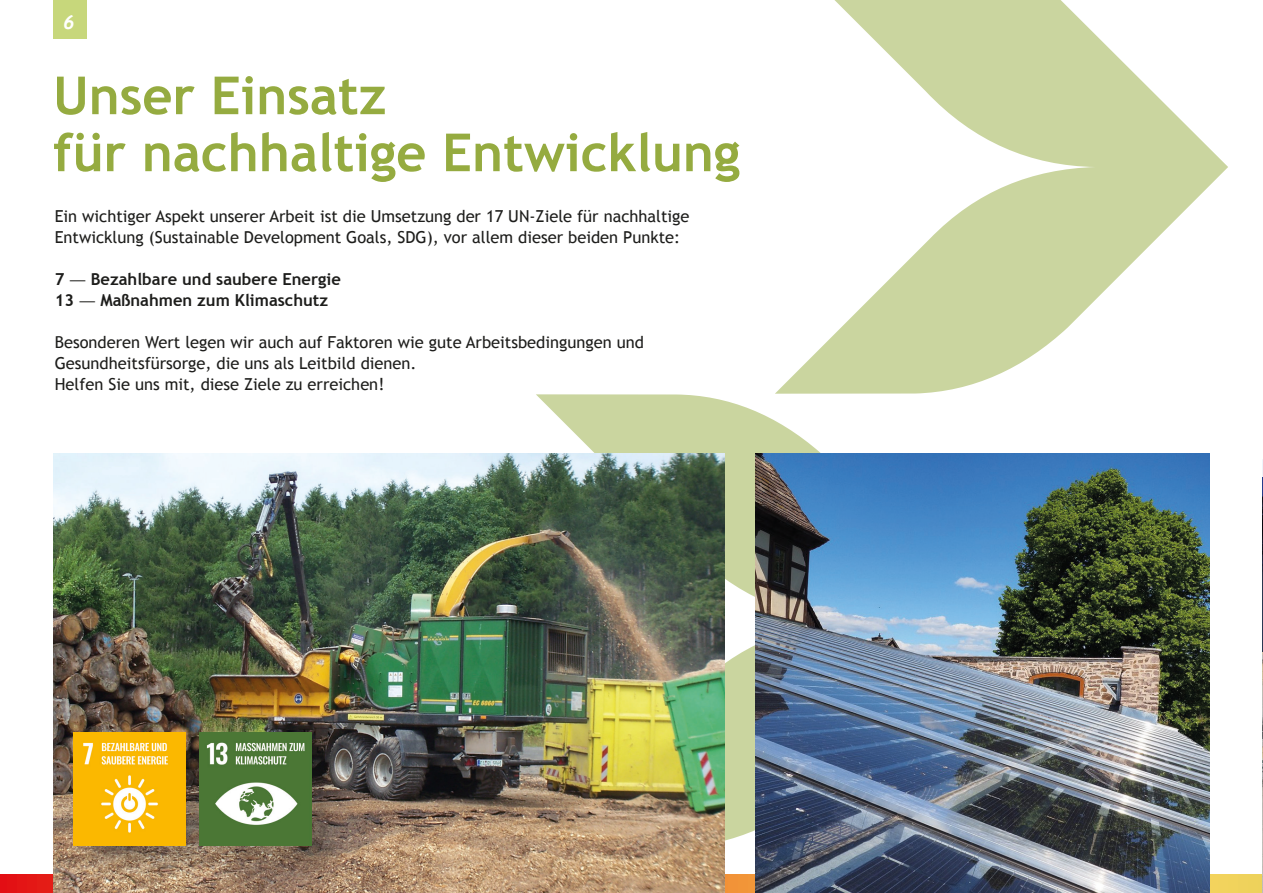
<style>
.page{position:relative;width:1263px;height:893px;background:#fff}
.page>*{position:absolute;margin:0;border:0;box-sizing:border-box;transform-origin:0 0}
.t1{font:700 52.5px/57px "Trebuchet MS";color:#95ab40}
.t2{font:italic 700 19.5px "Trebuchet";color:#fff}
.t3{font:16.5px/21px "Trebuchet MS";color:#1d1d1b}
.t4{font:700 16.5px "Trebuchet MS";color:#1d1d1b}
.s1{font-family:"Myriad Pro";font-weight:400}
</style>
<div class="page">
<svg style="left:0;top:875px;width:1262px;height:18px;background:#e87a39"></svg>
<svg style="left:775px;top:0;width:453px;height:394px"></svg>
<svg style="left:536px;top:394px;width:285px;height:454px;fill:#cad59f"></svg>
<img style="left:1262px;top:460px;width:1px;height:432px">
<img style="left:1262px;top:477px;width:1px;height:175px">
<img style="left:756px;top:453px;width:453px;height:440px">
<div style="left:53px;top:0;width:34px;height:38px;background:#c7d77b"></div>
<img style="left:53px;top:453px;width:671px;height:440px">
<div style="left:64px;top:724px;width:161px;height:160px;background:#1d1d1b;opacity:.3"></div>
<img style="left:73px;top:733px;width:113px;height:112px">
<div style="left:191px;top:724px;width:160px;height:160px;background:#1d1d1b;opacity:.3"></div>
<img style="left:200px;top:733px;width:112px;height:112px">
<p class="t2" style="left:63px;top:10px;width:13px">6</p>
<p class="t1" style="left:53px;top:67px;width:688px">Unser Einsatz<br>für nachhaltige Entwicklung</p>
<p class="t3" style="left:55px;top:206px;width:636px">Ein wichtiger Aspekt unserer Arbeit ist die Umsetzung der 17 UN-Ziele für nachhaltige<br>Entwicklung (Sustainable Development Goals, SDG), vor allem dieser beiden Punkte:</p>
<p class="t4" style="left:55px;top:269px;width:288px">7 <span class="s1">—</span> Bezahlbare und saubere Energie</p>
<p class="t4" style="left:55px;top:290px;width:275px">13 <span class="s1">—</span> Maßnahmen zum Klimaschutz</p>
<p class="t3" style="left:55px;top:332px;width:591px">Besonderen Wert legen wir auch auf Faktoren wie gute Arbeitsbedingungen und<br>Gesundheitsfürsorge, die uns als Leitbild dienen.</p>
<p class="t3" style="left:55px;top:374px;width:331px">Helfen Sie uns mit, diese Ziele zu erreichen!</p>
</div>
